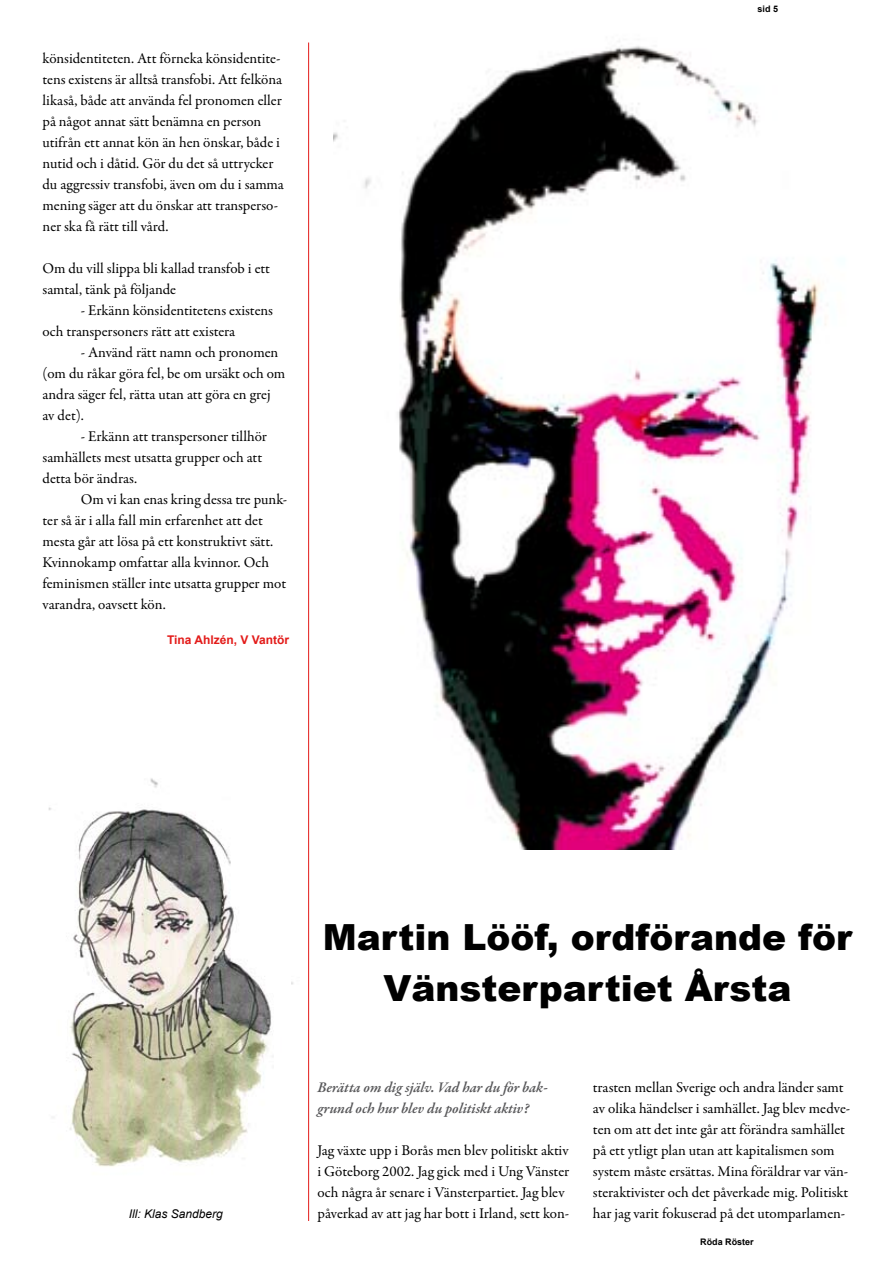
<style>
.page{position:relative;width:893px;height:1263px;background:#fff}
.page>*{position:absolute;margin:0;border:0;box-sizing:border-box;transform-origin:0 0}
.t1{font:900 36px/51px "Arial";color:#000;text-align:center}
.t2{font:15px/21px "Garamond Premr Pro";letter-spacing:-.005em;color:#000}
.t3{font:italic 600 15px/21px "Garamond Premr Pro";letter-spacing:-.005em;color:#58585a}
.t4{font:700 12px "Arial";color:#e31b19}
.t5{font:italic 12px "Arial";color:#000}
.t6{font:700 9px "Arial";color:#000}
</style>
<div class="page">
<img style="left:48px;top:778px;width:246px;height:389px">
<hr style="left:308px;top:43px;width:1px;height:1178px;background:#e31b19">
<img style="left:334px;top:46px;width:492px;height:803px">
<p class="t2" style="left:43px;top:48px;width:243px">könsidentiteten. Att förneka könsidentite&shy;tens existens är alltså transfobi. Att felköna likaså, både att använda fel pronomen eller på något annat sätt benämna en person utifrån ett annat kön än hen önskar, både i nutid och i dåtid. Gör du det så uttrycker du aggressiv transfobi, även om du i samma mening säger att du önskar att transperso&shy;ner ska få rätt till vård.</p>
<p class="t2" style="left:43px;top:258px;width:229px">Om du vill slippa bli kallad transfob i ett samtal, tänk på följande</p>
<p class="t2" style="left:43px;top:300px;width:232px;text-indent:38px">- Erkänn könsidentitetens existens och transpersoners rätt att existera</p>
<p class="t2" style="left:43px;top:342px;width:244px;text-indent:38px">- Använd rätt namn och pronomen (om du råkar göra fel, be om ursäkt och om andra säger fel, rätta utan att göra en grej av det).</p>
<p class="t2" style="left:43px;top:426px;width:226px;text-indent:38px">- Erkänn att transpersoner tillhör samhällets mest utsatta grupper och att detta bör ändras.</p>
<p class="t2" style="left:43px;top:489px;width:246px;text-indent:38px">Om vi kan enas kring dessa tre punk&shy;ter så är i alla fall min erfarenhet att det mesta går att lösa på ett konstruktivt sätt.<br>Kvinnokamp omfattar alla kvinnor. Och feminismen ställer inte utsatta grupper mot varandra, oavsett kön.</p>
<p class="t4" style="left:167px;top:632px;width:124px">Tina Ahlzén, V Vantör</p>
<p class="t6" style="left:758px;top:3px;width:22px">sid 5</p>
<p class="t5" style="left:129px;top:1206px;width:96px">Ill: Klas Sandberg</p>
<h1 class="t1" style="left:323px;top:910px;width:531px">Martin Lööf, ordförande för<br>Vänsterpartiet Årsta</h1>
<p class="t3" style="left:317px;top:1078px;width:232px">Berätta om dig själv. Vad har du för bak&shy;grund och hur blev du politiskt aktiv?</p>
<p class="t2" style="left:317px;top:1140px;width:253px">Jag växte upp i Borås men blev politiskt aktiv i Göteborg 2002. Jag gick med i Ung Vänster och några år senare i Vänsterpartiet. Jag blev påverkad av att jag har bott i Irland, sett kon-</p>
<p class="t2" style="left:593px;top:1077px;width:259px">trasten mellan Sverige och andra länder samt av olika händelser i samhället. Jag blev medve&shy;ten om att det inte går att förändra samhället på ett ytligt plan utan att kapitalismen som system måste ersättas. Mina föräldrar var vän&shy;steraktivister och det påverkade mig. Politiskt har jag varit fokuserad på det utomparlamen-</p>
<p class="t6" style="left:700px;top:1236px;width:55px">Röda Röster</p>
</div>
